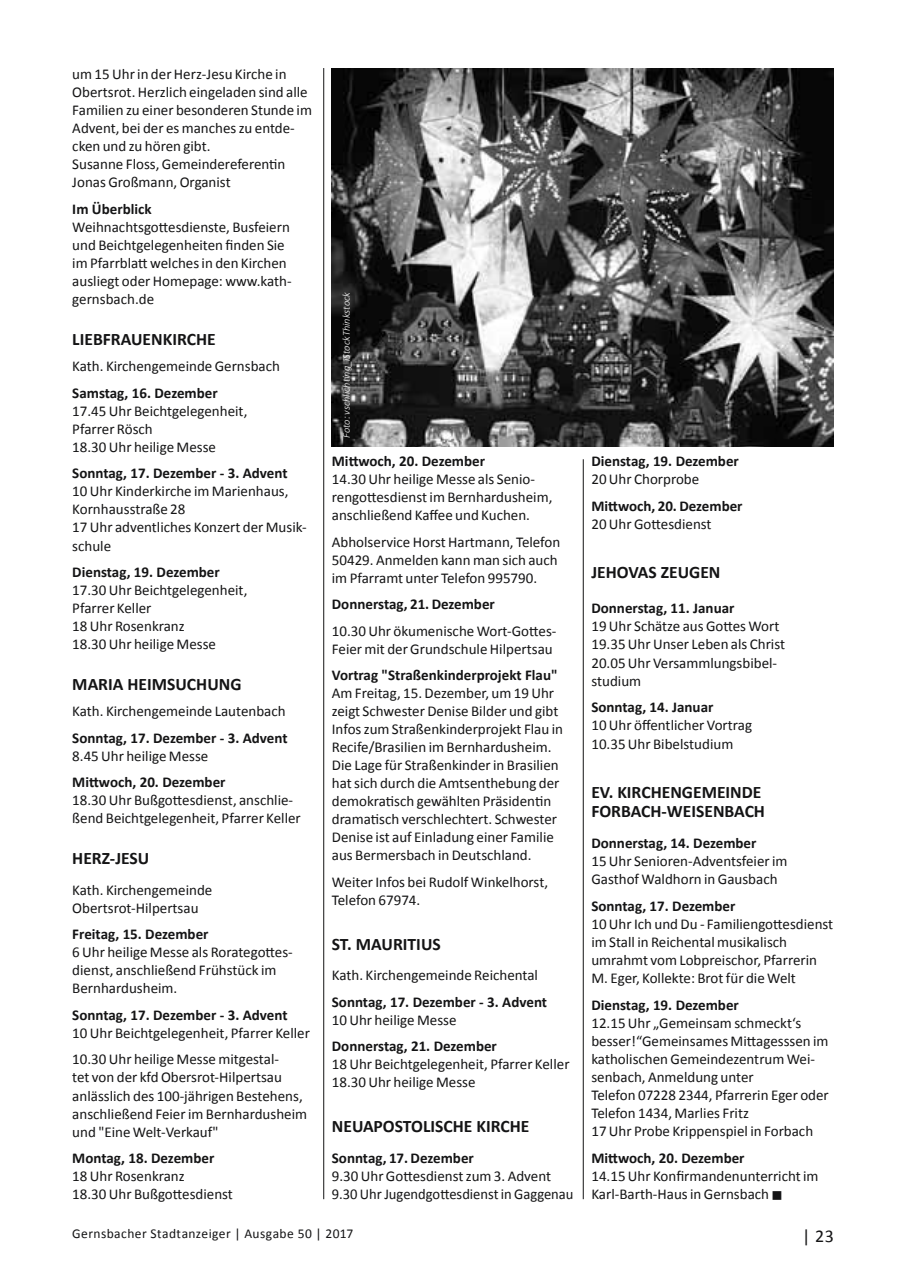
<style>
.page{position:relative;width:902px;height:1280px;background:#fff}
.page>*{position:absolute;margin:0;border:0;box-sizing:border-box;transform-origin:0 0}
.t1{font:18px "Calibri";color:#141415}
.t2{font:700 17.55px/19.4px "Calibri";color:#141415}
.t3{font:15px/18px "Calibri";color:#141415}
.t4{font:700 15px "Calibri";color:#141415}
.t5{font:13.5px "Calibri";letter-spacing:.025em;color:#141415}
.t6{font:italic 300 10.5px "Calibri";color:#fff}
</style>
<div class="page">
<hr style="left:323px;top:68px;width:1px;height:1131px;background:#141415">
<hr style="left:583px;top:459px;width:1px;height:740px;background:#141415">
<img style="left:332px;top:68px;width:501px;height:378px">
<p class="t3" style="left:72px;top:65px;width:241px">um 15 Uhr in der Herz-Jesu Kirche in Obertsrot. Herzlich eingeladen sind alle Familien zu einer besonderen Stunde im Advent, bei der es manches zu entde&shy;cken und zu hören gibt.<br>Susanne Floss, Gemeindereferentin Jonas Großmann, Organist</p>
<p class="t4" style="left:72px;top:199px;width:81px">Im Überblick</p>
<p class="t3" style="left:72px;top:218px;width:221px">Weihnachtsgottesdienste, Busfeiern und Beichtgelegenheiten finden Sie im Pfarrblatt welches in den Kirchen ausliegt oder Homepage: www.kath&shy;gernsbach.de</p>
<p class="t2" style="left:72px;top:329px;width:145px">LIEBFRAUENKIRCHE</p>
<p class="t3" style="left:72px;top:357px;width:209px">Kath. Kirchengemeinde Gernsbach</p>
<p class="t4" style="left:72px;top:383px;width:147px">Samstag, 16. Dezember</p>
<p class="t3" style="left:72px;top:402px;width:176px">17.45 Uhr Beichtgelegenheit,<br>Pfarrer Rösch<br>18.30 Uhr heilige Messe</p>
<p class="t4" style="left:72px;top:464px;width:217px">Sonntag, 17. Dezember - 3. Advent</p>
<p class="t3" style="left:72px;top:482px;width:236px">10 Uhr Kinderkirche im Marienhaus,<br>Kornhausstraße 28<br>17 Uhr adventliches Konzert der Musik&shy;schule</p>
<p class="t4" style="left:72px;top:562px;width:149px">Dienstag, 19. Dezember</p>
<p class="t3" style="left:72px;top:581px;width:176px">17.30 Uhr Beichtgelegenheit,<br>Pfarrer Keller<br>18 Uhr Rosenkranz<br>18.30 Uhr heilige Messe</p>
<p class="t2" style="left:72px;top:674px;width:171px">MARIA HEIMSUCHUNG</p>
<p class="t3" style="left:72px;top:702px;width:215px">Kath. Kirchengemeinde Lautenbach</p>
<p class="t4" style="left:72px;top:728px;width:217px">Sonntag, 17. Dezember - 3. Advent</p>
<p class="t3" style="left:72px;top:747px;width:138px">8.45 Uhr heilige Messe</p>
<p class="t4" style="left:72px;top:773px;width:155px">Mittwoch, 20. Dezember</p>
<p class="t3" style="left:72px;top:791px;width:230px">18.30 Uhr Bußgottesdienst, anschlie&shy;ßend Beichtgelegenheit, Pfarrer Keller</p>
<p class="t2" style="left:72px;top:848px;width:78px">HERZ-JESU</p>
<p class="t3" style="left:72px;top:881px;width:141px">Kath. Kirchengemeinde<br>Obertsrot-Hilpertsau</p>
<p class="t4" style="left:72px;top:925px;width:138px">Freitag, 15. Dezember</p>
<p class="t3" style="left:72px;top:943px;width:222px">6 Uhr heilige Messe als Rorategottes&shy;dienst, anschließend Frühstück im<br>Bernhardusheim.</p>
<p class="t4" style="left:72px;top:1005px;width:217px">Sonntag, 17. Dezember - 3. Advent</p>
<p class="t3" style="left:72px;top:1020px;width:239px;line-height:26.5px">10 Uhr Beichtgelegenheit, Pfarrer Keller<br>10.30 Uhr heilige Messe mitgestal-</p>
<p class="t3" style="left:72px;top:1068px;width:236px">tet von der kfd Obersrot-Hilpertsau anlässlich des 100-jährigen Bestehens, anschließend Feier im Bernhardusheim und "Eine Welt-Verkauf"</p>
<p class="t4" style="left:72px;top:1148px;width:143px">Montag, 18. Dezember</p>
<p class="t3" style="left:72px;top:1167px;width:162px">18 Uhr Rosenkranz<br>18.30 Uhr Bußgottesdienst</p>
<p class="t6" style="left:340px;top:438px;width:147px;rotate:-90deg">Foto: vschlichting_iStockThinkstock</p>
<p class="t4" style="left:332px;top:452px;width:155px">Mittwoch, 20. Dezember</p>
<p class="t3" style="left:332px;top:470px;width:222px">14.30 Uhr heilige Messe als Senio&shy;rengottesdienst im Bernhardusheim, anschließend Kaffee und Kuchen.</p>
<p class="t3" style="left:332px;top:533px;width:230px">Abholservice Horst Hartmann, Telefon<br>50429. Anmelden kann man sich auch im Pfarramt unter Telefon 995790.</p>
<p class="t4" style="left:332px;top:595px;width:164px">Donnerstag, 21. Dezember</p>
<p class="t3" style="left:332px;top:622px;width:226px">10.30 Uhr ökumenische Wort-Gottes-<br>Feier mit der Grundschule Hilpertsau</p>
<p class="t4" style="left:332px;top:666px;width:227px">Vortrag "Straßenkinderprojekt Flau"</p>
<p class="t3" style="left:332px;top:684px;width:233px">Am Freitag, 15. Dezember, um 19 Uhr zeigt Schwester Denise Bilder und gibt Infos zum Straßenkinderprojekt Flau in Recife/Brasilien im Bernhardusheim.<br>Die Lage für Straßenkinder in Brasilien hat sich durch die Amtsenthebung der demokratisch gewählten Präsidentin dramatisch verschlechtert. Schwester Denise ist auf Einladung einer Familie aus Bermersbach in Deutschland.</p>
<p class="t3" style="left:332px;top:873px;width:218px">Weiter Infos bei Rudolf Winkelhorst,<br>Telefon 67974.</p>
<p class="t2" style="left:332px;top:934px;width:110px">ST. MAURITIUS</p>
<p class="t3" style="left:332px;top:966px;width:208px">Kath. Kirchengemeinde Reichental</p>
<p class="t4" style="left:332px;top:992px;width:217px">Sonntag, 17. Dezember - 3. Advent</p>
<p class="t3" style="left:332px;top:1011px;width:126px">10 Uhr heilige Messe</p>
<p class="t4" style="left:332px;top:1037px;width:166px">Donnerstag, 21. Dezember</p>
<p class="t3" style="left:332px;top:1055px;width:239px">18 Uhr Beichtgelegenheit, Pfarrer Keller<br>18.30 Uhr heilige Messe</p>
<p class="t2" style="left:332px;top:1116px;width:199px">NEUAPOSTOLISCHE KIRCHE</p>
<p class="t4" style="left:332px;top:1148px;width:143px">Sonntag, 17. Dezember</p>
<p class="t3" style="left:332px;top:1167px;width:243px">9.30 Uhr Gottesdienst zum 3. Advent<br>9.30 Uhr Jugendgottesdienst in Gaggenau</p>
<p class="t4" style="left:591px;top:452px;width:149px">Dienstag, 19. Dezember</p>
<p class="t3" style="left:591px;top:470px;width:109px">20 Uhr Chorprobe</p>
<p class="t4" style="left:591px;top:496px;width:153px">Mittwoch, 20. Dezember</p>
<p class="t3" style="left:591px;top:515px;width:122px">20 Uhr Gottesdienst</p>
<p class="t2" style="left:591px;top:563px;width:131px">JEHOVAS ZEUGEN</p>
<p class="t4" style="left:591px;top:599px;width:145px">Donnerstag, 11. Januar</p>
<p class="t3" style="left:591px;top:617px;width:195px">19 Uhr Schätze aus Gottes Wort<br>19.35 Uhr Unser Leben als Christ<br>20.05 Uhr Versammlungsbibel&shy;studium</p>
<p class="t4" style="left:591px;top:698px;width:123px">Sonntag, 14. Januar</p>
<p class="t3" style="left:591px;top:716px;width:162px">10 Uhr öffentlicher Vortrag<br>10.35 Uhr Bibelstudium</p>
<p class="t2" style="left:591px;top:782px;width:175px">EV. KIRCHENGEMEINDE<br>FORBACH-WEISENBACH</p>
<p class="t4" style="left:591px;top:833px;width:166px">Donnerstag, 14. Dezember</p>
<p class="t3" style="left:591px;top:852px;width:197px">15 Uhr Senioren-Adventsfeier im<br>Gasthof Waldhorn in Gausbach</p>
<p class="t4" style="left:591px;top:896px;width:145px">Sonntag, 17. Dezember</p>
<p class="t3" style="left:591px;top:915px;width:243px">10 Uhr Ich und Du - Familiengottesdienst im Stall in Reichental musikalisch umrahmt vom Lobpreischor, Pfarrerin M. Eger, Kollekte: Brot für die Welt</p>
<p class="t4" style="left:591px;top:995px;width:149px">Dienstag, 19. Dezember</p>
<p class="t3" style="left:591px;top:1014px;width:239px">12.15 Uhr „Gemeinsam schmeckt‘s besser!“Gemeinsames Mittagesssen im katholischen Gemeindezentrum Wei&shy;senbach, Anmeldung unter<br>Telefon 07228 2344, Pfarrerin Eger oder Telefon 1434, Marlies Fritz<br>17 Uhr Probe Krippenspiel in Forbach</p>
<p class="t4" style="left:591px;top:1148px;width:155px">Mittwoch, 20. Dezember</p>
<p class="t3" style="left:591px;top:1167px;width:229px">14.15 Uhr Konfirmandenunterricht im<br>Karl-Barth-Haus in Gernsbach ■</p>
<p class="t5" style="left:72px;top:1225px;width:283px">Gernsbacher Stadtanzeiger | Ausgabe 50 | 2017</p>
<p class="t1" style="left:802px;top:1224px;width:33px">| 23</p>
</div>
